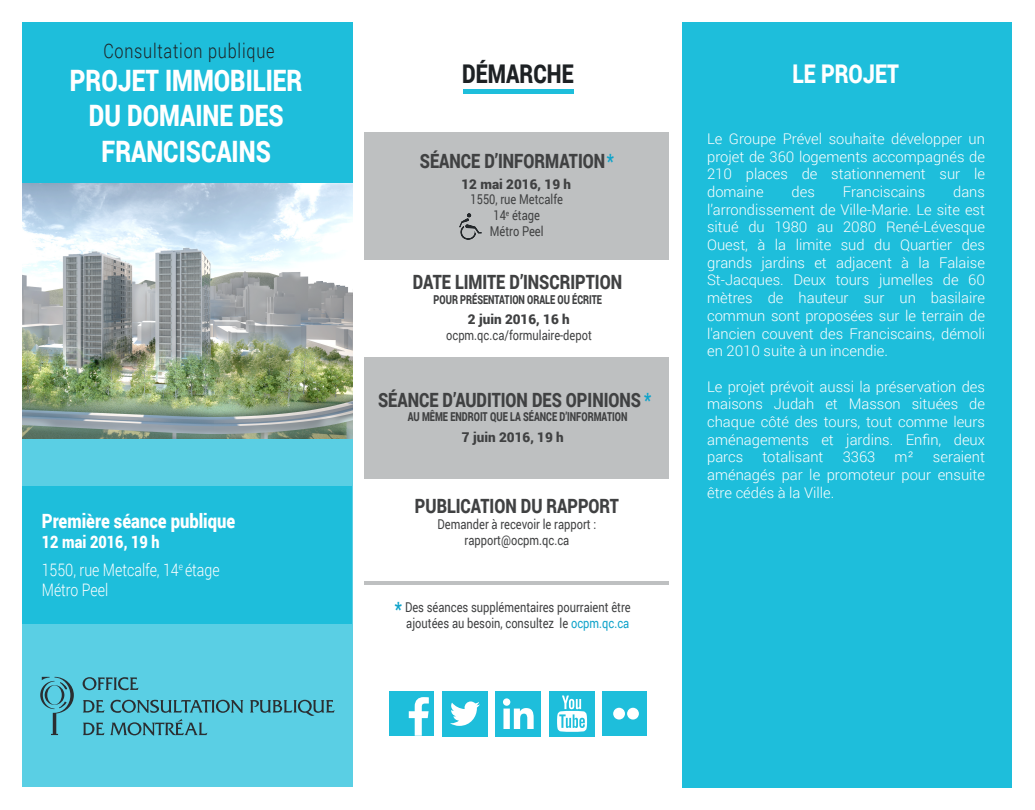
<style>
.page{position:relative;width:1035px;height:810px;background:#fff}
.page>*{position:absolute;margin:0;border:0;box-sizing:border-box;transform-origin:0 0}
.t1{font:900 29.5px/35.4px "Roboto";color:#fff;text-align:center;scale:.81 1}
.t2{font:900 25.75px "Roboto";color:#1d2124;scale:.81 1}
.t3{font:900 25.75px "Roboto";color:#fff;scale:.81 1}
.t4{font:300 20px "Roboto";letter-spacing:.045em;color:#1d2124;scale:.81 1}
.t5{font:900 19.62px "Roboto";color:#404142;scale:.82 1}
.t6{font:900 19.62px "Roboto";color:#fff;scale:.84 1}
.t7{font:900 19.62px "Roboto";color:#0fa3ca;scale:.82 1}
.t8{font:300 17.25px/20.6px "Roboto";color:#fff;scale:.82 1}
.t9{font:900 17.25px "Roboto";color:#fff;scale:.84 1}
.t10{font:300 14.75px/17.8px "Roboto";color:#fff;text-align:justify}
.t11{font:13.5px/16px "Roboto";color:#404142;text-align:center;scale:.82 1}
.t12{font:900 13.5px "Roboto";color:#404142}
.t13{font:900 12.25px "Roboto";color:#404142;scale:.74 1}
.s1{color:#0fa3ca}
</style>
<div class="page">
<hr style="left:464px;top:89px;width:110px;height:4px;background:#1ebedb">
<div style="left:365px;top:133px;width:304px;height:127px;background:#bec0c1"></div>
<div style="left:365px;top:357px;width:304px;height:121px;background:#bec0c1"></div>
<hr style="left:365px;top:581px;width:304px;height:4px;background:#bec0c1">
<div style="left:23px;top:22px;width:330px;height:766px;background:#5acfe4"></div>
<div style="left:22px;top:22px;width:331px;height:162px;background:#1ebedb"></div>
<div style="left:22px;top:486px;width:330px;height:138px;background:#1ebedb"></div>
<div style="left:682px;top:23px;width:330px;height:765px;background:#1ebedb"></div>
<div style="left:550px;top:691px;width:45px;height:45px;background:#1ebedb"></div>
<svg style="left:557px;top:696px;width:30px;height:36px"></svg>
<div style="left:389px;top:691px;width:44px;height:45px;background:#1ebedb"></div>
<svg style="left:409px;top:697px;width:20px;height:39px"></svg>
<div style="left:602px;top:691px;width:45px;height:45px;background:#1ebedb"></div>
<div style="left:613px;top:708px;width:12px;height:12px;background:#fff;border-radius:50%"></div>
<div style="left:627px;top:708px;width:12px;height:12px;background:#fff;border-radius:50%"></div>
<div style="left:496px;top:691px;width:45px;height:45px;background:#1ebedb"></div>
<svg style="left:503px;top:698px;width:31px;height:31px"></svg>
<div style="left:442px;top:691px;width:45px;height:45px;background:#1ebedb"></div>
<svg style="left:450px;top:701px;width:30px;height:25px"></svg>
<svg style="left:83px;top:677px;width:56px;height:13px"></svg>
<svg style="left:83px;top:700px;width:22px;height:13px"></svg>
<svg style="left:111px;top:700px;width:132px;height:13px"></svg>
<svg style="left:250px;top:700px;width:85px;height:16px"></svg>
<svg style="left:83px;top:719px;width:124px;height:17px"></svg>
<svg style="left:40px;top:677px;width:34px;height:58px"></svg>
<img style="left:460px;top:213px;width:21px;height:26px">
<img style="left:22px;top:184px;width:330px;height:254px">
<h3 class="t4" style="left:103px;top:37px;width:213px">Consultation publique</h3>
<h1 class="t1" style="left:70px;top:62px;width:289px">PROJET IMMOBILIER<br>DU DOMAINE DES<br>FRANCISCAINS</h1>
<h3 class="t6" style="left:42px;top:507px;width:232px">Première séance publique</h3>
<p class="t9" style="left:42px;top:530px;width:142px">12 mai 2016, 19 h</p>
<p class="t8" style="left:42px;top:559px;width:218px">1550, rue Metcalfe, 14<sup>e</sup> étage<br>Métro Peel</p>
<h2 class="t2" style="left:462px;top:56px;width:139px">DÉMARCHE</h2>
<h2 class="t3" style="left:793px;top:56px;width:133px">LE PROJET</h2>
<h3 class="t5" style="left:420px;top:147px;width:238px">SÉANCE D’INFORMATION <span class="s1">*</span></h3>
<p class="t12" style="left:461px;top:175px;width:111px">12 mai 2016, 19 h</p>
<p class="t11" style="left:471px;top:191px;width:114px">1550, rue Metcalfe<br>14<sup>e</sup> étage<br>Métro Peel</p>
<h3 class="t5" style="left:413px;top:268px;width:257px">DATE LIMITE D’INSCRIPTION</h3>
<p class="t13" style="left:434px;top:291px;width:229px">POUR PRÉSENTATION ORALE OU ÉCRITE</p>
<p class="t12" style="left:468px;top:310px;width:103px">2 juin 2016, 16 h</p>
<p class="t11" style="left:446px;top:326px;width:179px">ocpm.qc.ca/formulaire-depot</p>
<h3 class="t5" style="left:378px;top:386px;width:335px">SÉANCE D’AUDITION DES OPINIONS <span class="s1">*</span></h3>
<p class="t13" style="left:408px;top:408px;width:298px">AU MÊME ENDROIT QUE LA SÉANCE D’INFORMATION</p>
<p class="t12" style="left:462px;top:428px;width:103px">7 juin 2016, 19 h</p>
<h3 class="t5" style="left:415px;top:492px;width:250px">PUBLICATION DU RAPPORT</h3>
<p class="t11" style="left:438px;top:516px;width:195px">Demander à recevoir le rapport : rapport@ocpm.qc.ca</p>
<h3 class="t7" style="left:395px;top:595px;width:10px">*</h3>
<p class="t11" style="left:405px;top:599px;width:277px;text-align:left">Des séances supplémentaires pourraient être ajoutées au besoin, consultez le <span class="s1">ocpm.qc.ca</span></p>
<p class="t10" style="left:707px;top:129px;width:279px">Le Groupe Prével souhaite développer un projet de 360 logements accompagnés de 210 places de stationnement sur le domaine</p>
<p class="t10" style="left:707px;top:182px;width:279px;text-indent:246px">dans l’arrondissement de Ville-Marie. Le site est situé du 1980 au 2080 René-Lévesque Ouest, à la limite sud du Quartier des grands jardins et adjacent à la Falaise St-Jacques. Deux tours jumelles de 60 mètres de hauteur sur un basilaire commun sont proposées sur le terrain de l'ancien couvent des Franciscains, démoli en 2010 suite à un incendie.</p>
<p class="t10" style="left:707px;top:377px;width:279px">Le projet prévoit aussi la préservation des maisons Judah et Masson situées de chaque côté des tours, tout comme leurs aménagements et jardins. Enfin, deux parcs</p>
<p class="t10" style="left:792px;top:182px;width:25px">des</p>
<p class="t10" style="left:843px;top:182px;width:84px">Franciscains</p>
<p class="t10" style="left:707px;top:448px;width:279px;text-indent:226px">seraient aménagés par le promoteur pour ensuite être cédés à la Ville.</p>
<p class="t10" style="left:763px;top:448px;width:63px">totalisant</p>
<p class="t10" style="left:843px;top:448px;width:34px">3363</p>
<p class="t10" style="left:895px;top:448px;width:21px">m²</p>
</div>
